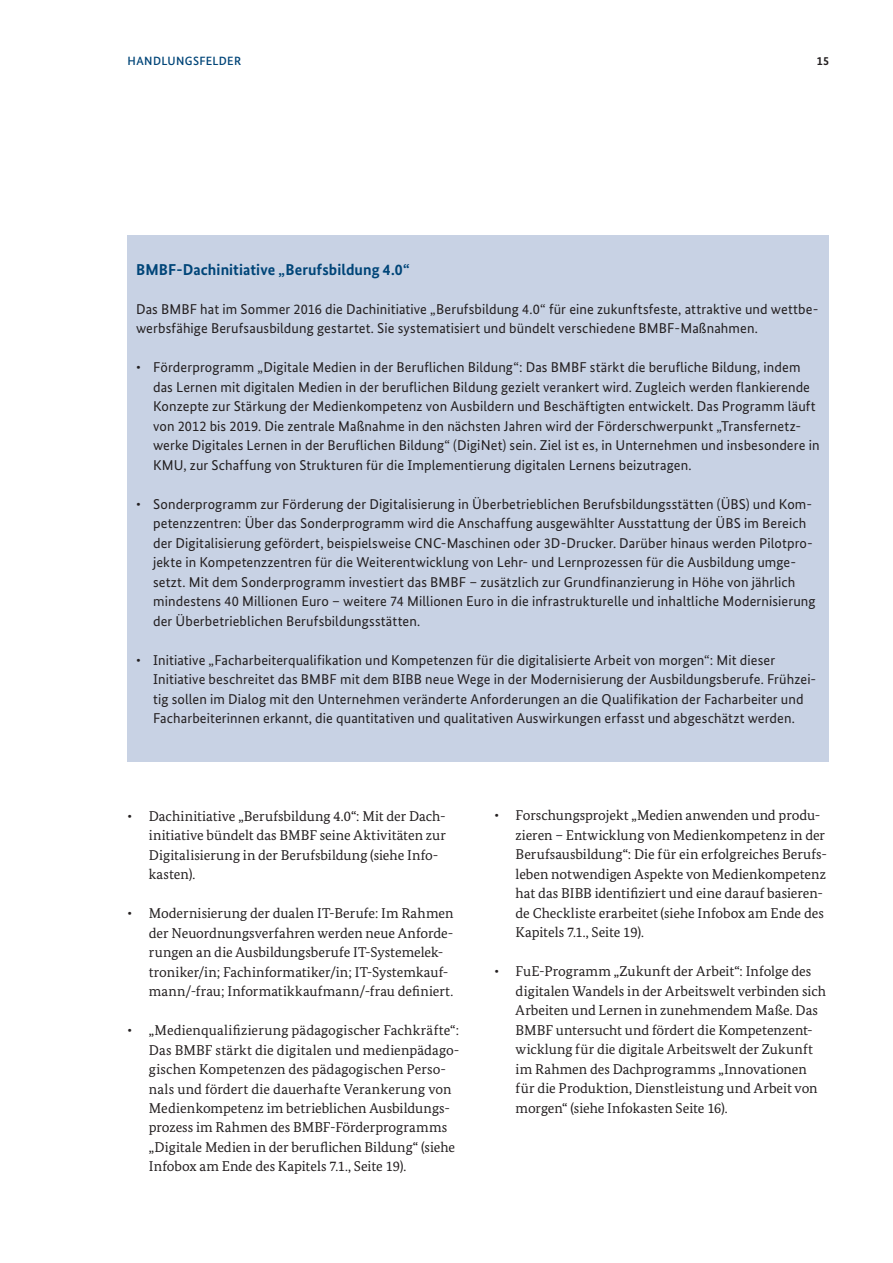
<style>
.page{position:relative;width:893px;height:1263px;background:#fff}
.page>*{position:absolute;margin:0;border:0;box-sizing:border-box;transform-origin:0 0}
.t1{font:700 15.75px "Bundes Sans";letter-spacing:.005em;color:#004578}
.t2{font:14.25px/19.5px "Bundes Sans";letter-spacing:.01em;color:#231f20}
.t3{font:14.25px/19.5px "Bundes Serif";color:#231f20}
.t4{font:500 12px "Bundes Sans";letter-spacing:.03em;color:#004578}
.t5{font:700 12px "Bundes Sans";color:#231f20}
</style>
<div class="page">
<div style="left:128px;top:236px;width:701px;height:526px;background:#c8d2e4"></div>
<p class="t4" style="left:128px;top:53px;width:115px">HANDLUNGSFELDER</p>
<p class="t5" style="left:817px;top:53px;width:14px">15</p>
<p class="t1" style="left:136px;top:259px;width:275px">BMBF-Dachinitiative „Berufsbildung 4.0“</p>
<p class="t2" style="left:136px;top:299px;width:684px">Das BMBF hat im Sommer 2016 die Dachinitiative „Berufsbildung 4.0“ für eine zukunftsfeste, attraktive und wettbe&shy;werbsfähige Berufsausbildung gestartet. Sie systematisiert und bündelt verschiedene BMBF-Maßnahmen.</p>
<p class="t2" style="left:153px;top:357px;width:668px;text-indent:-17px">• Förderprogramm „Digitale Medien in der Beruflichen Bildung“: Das BMBF stärkt die berufliche Bildung, indem das Lernen mit digitalen Medien in der beruflichen Bildung gezielt verankert wird. Zugleich werden flankierende Konzepte zur Stärkung der Medienkompetenz von Ausbildern und Beschäftigten entwickelt. Das Programm läuft von 2012 bis 2019. Die zentrale Maßnahme in den nächsten Jahren wird der Förderschwerpunkt „Transfernetz&shy;werke Digitales Lernen in der Beruflichen Bildung“ (DigiNet) sein. Ziel ist es, in Unternehmen und insbesondere in KMU, zur Schaffung von Strukturen für die Implementierung digitalen Lernens beizutragen.</p>
<p class="t2" style="left:153px;top:494px;width:664px;text-indent:-17px">• Sonderprogramm zur Förderung der Digitalisierung in Überbetrieblichen Berufsbildungsstätten (ÜBS) und Kom&shy;petenzzentren: Über das Sonderprogramm wird die Anschaffung ausgewählter Ausstattung der ÜBS im Bereich der Digitalisierung gefördert, beispielsweise CNC-Maschinen oder 3D-Drucker. Darüber hinaus werden Pilotpro&shy;jekte in Kompetenzzentren für die Weiterentwicklung von Lehr- und Lernprozessen für die Ausbildung umge&shy;setzt. Mit dem Sonderprogramm investiert das BMBF – zusätzlich zur Grundfinanzierung in Höhe von jährlich mindestens 40 Millionen Euro – weitere 74 Millionen Euro in die infrastrukturelle und inhaltliche Modernisierung der Überbetrieblichen Berufsbildungsstätten.</p>
<p class="t2" style="left:153px;top:650px;width:665px;text-indent:-17px">• Initiative „Facharbeiterqualifikation und Kompetenzen für die digitalisierte Arbeit von morgen“: Mit dieser Initiative beschreitet das BMBF mit dem BIBB neue Wege in der Modernisierung der Ausbildungsberufe. Frühzei&shy;tig sollen im Dialog mit den Unternehmen veränderte Anforderungen an die Qualifikation der Facharbeiter und Facharbeiterinnen erkannt, die quantitativen und qualitativen Auswirkungen erfasst und abgeschätzt werden.</p>
<p class="t3" style="left:149px;top:806px;width:299px;text-indent:-21px">• Dachinitiative „Berufsbildung 4.0“: Mit der Dach&shy;initiative bündelt das BMBF seine Aktivitäten zur Digitalisierung in der Berufsbildung (siehe Info&shy;kasten).</p>
<p class="t3" style="left:149px;top:903px;width:306px;text-indent:-21px">• Modernisierung der dualen IT-Berufe: Im Rahmen der Neuordnungsverfahren werden neue Anforde&shy;rungen an die Ausbildungsberufe IT-Systemelek&shy;troniker/in; Fachinformatiker/in; IT-Systemkauf&shy;mann/-frau; Informatikkaufmann/-frau definiert.</p>
<p class="t3" style="left:149px;top:1020px;width:312px;text-indent:-21px">• „Medienqualifizierung pädagogischer Fachkräfte“:<br>Das BMBF stärkt die digitalen und medienpädago&shy;gischen Kompetenzen des pädagogischen Perso&shy;nals und fördert die dauerhafte Verankerung von Medienkompetenz im betrieblichen Ausbildungs&shy;prozess im Rahmen des BMBF-Förderprogramms „Digitale Medien in der beruflichen Bildung“ (siehe Infobox am Ende des Kapitels 7.1., Seite 19).</p>
<p class="t3" style="left:516px;top:806px;width:313px;text-indent:-21px">• Forschungsprojekt „Medien anwenden und produ&shy;zieren – Entwicklung von Medienkompetenz in der Berufsausbildung“: Die für ein erfolgreiches Berufs&shy;leben notwendigen Aspekte von Medienkompetenz hat das BIBB identifiziert und eine darauf basieren&shy;de Checkliste erarbeitet (siehe Infobox am Ende des Kapitels 7.1., Seite 19).</p>
<p class="t3" style="left:516px;top:962px;width:312px;text-indent:-21px">• FuE-Programm „Zukunft der Arbeit“: Infolge des digitalen Wandels in der Arbeitswelt verbinden sich Arbeiten und Lernen in zunehmendem Maße. Das BMBF untersucht und fördert die Kompetenzent&shy;wicklung für die digitale Arbeitswelt der Zukunft im Rahmen des Dachprogramms „Innovationen für die Produktion, Dienstleistung und Arbeit von morgen“ (siehe Infokasten Seite 16).</p>
</div>
